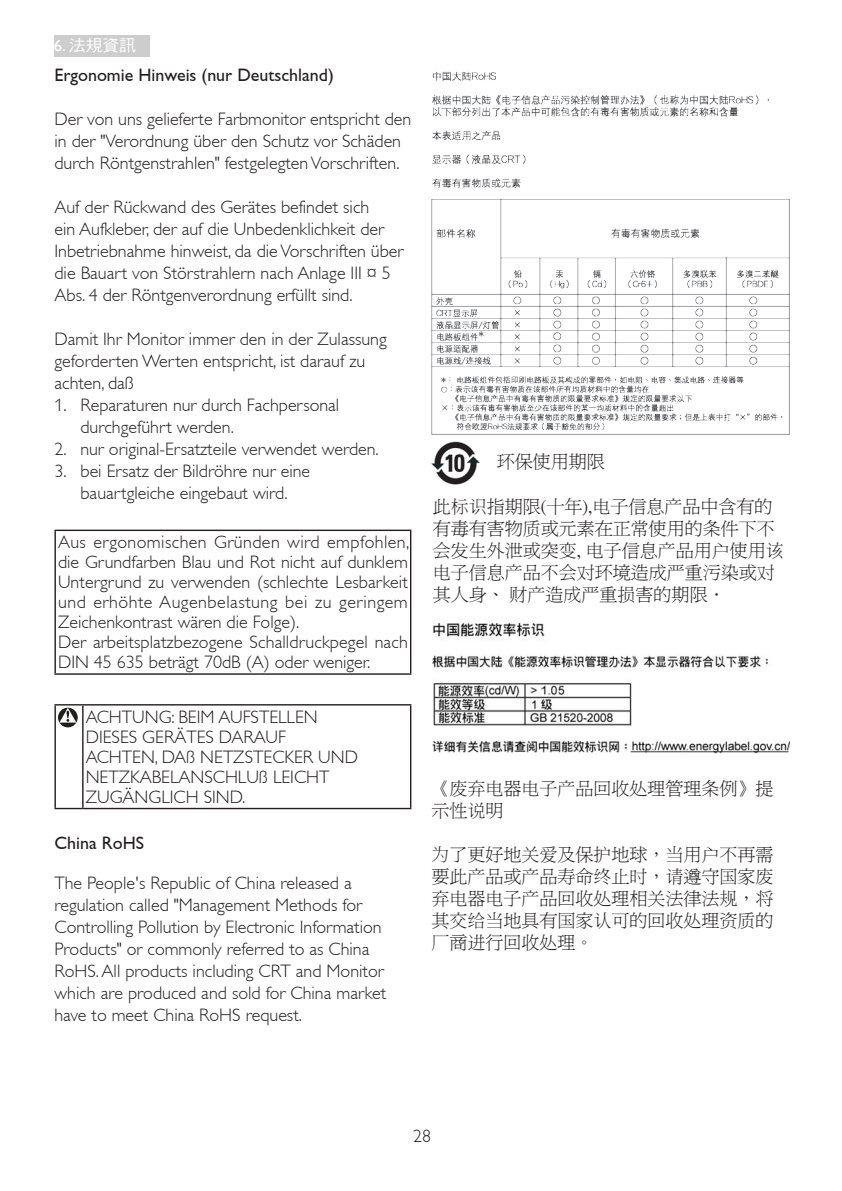
<style>
.page{position:relative;width:842px;height:1191px;background:#fff}
.page>*{position:absolute;margin:0;border:0;box-sizing:border-box;transform-origin:0 0}
.t1{font:300 18px/22px "Gill Alt One";color:#231f20}
.t2{font:18px/22px "P Ming Li U";color:#231f20}
.t3{font:18px "Gill Alt One";color:#231f20}
.t4{font:16px "DF Hei Std W5";color:#fff;scale:1.05 1}
.s1{font-family:"Gill Sans Alt One WGL"}
</style>
<div class="page">
<div style="left:54px;top:35px;width:96px;height:22px;background:#cdcdcd"></div>
<img style="left:431px;top:71px;width:359px;height:363px">
<img style="left:431px;top:442px;width:49px;height:43px">
<img style="left:433px;top:622px;width:357px;height:131px">
<hr style="left:54px;top:529px;width:357px;height:2px;background:#231f20">
<hr style="left:54px;top:531px;width:2px;height:142px;background:#231f20">
<hr style="left:410px;top:531px;width:1px;height:142px;background:#231f20">
<hr style="left:54px;top:673px;width:357px;height:2px;background:#231f20">
<hr style="left:54px;top:705px;width:2px;height:103px;background:#231f20">
<hr style="left:83px;top:704px;width:328px;height:1px;background:#231f20">
<hr style="left:82px;top:705px;width:2px;height:103px;background:#231f20">
<hr style="left:410px;top:705px;width:1px;height:103px;background:#231f20">
<svg style="left:54px;top:808px;width:29px;height:1px"></svg>
<hr style="left:83px;top:808px;width:328px;height:1px;background:#231f20">
<svg style="left:58px;top:707px;width:20px;height:20px"></svg>
<svg style="left:54px;top:704px;width:29px;height:18px"></svg>
<p class="t4" style="left:54px;top:37px;width:80px"><span class="s1">6.</span> 法規資訊</p>
<p class="t3" style="left:54px;top:65px;width:281px">Ergonomie Hinweis (nur Deutschland)</p>
<p class="t1" style="left:54px;top:108px;width:358px">Der von uns gelieferte Farbmonitor entspricht den in der "Verordnung über den Schutz vor Schäden durch Röntgenstrahlen" festgelegtenVorschriften.</p>
<p class="t1" style="left:54px;top:196px;width:351px">Auf der Rückwand des Gerätes befindet sich<br>ein Aufkleber, der auf die Unbedenklichkeit der Inbetriebnahme hinweist, da dieVorschriften über die Bauart von Störstrahlern nach Anlage III ¤ 5<br>Abs. 4 der Röntgenverordnung erfüllt sind.</p>
<p class="t1" style="left:54px;top:328px;width:334px">Damit Ihr Monitor immer den in der Zulassung geforderten Werten entspricht, ist darauf zu achten, daß</p>
<p class="t1" style="left:80px;top:394px;width:260px;text-indent:-26px">1. Reparaturen nur durch Fachpersonal durchgeführt werden.</p>
<p class="t1" style="left:54px;top:438px;width:326px">2. nur original-Ersatzteile verwendet werden.</p>
<p class="t1" style="left:54px;top:460px;width:257px;text-align:center">3. bei Ersatz der Bildröhre nur eine bauartgleiche eingebaut wird.</p>
<p class="t1" style="left:58px;top:532px;width:353px;line-height:20px;text-align:justify">Aus ergonomischen Gründen wird empfohlen, die Grundfarben Blau und Rot nicht auf dunklem Untergrund zu verwenden (schlechte Lesbarkeit und erhöhte Augenbelastung bei zu geringem Zeichenkontrast wären die Folge).</p>
<p class="t1" style="left:58px;top:632px;width:351px;line-height:20px">Der arbeitsplatzbezogene Schalldruckpegel nach<br>DIN 45 635 beträgt 70dB (A) oder weniger.</p>
<p class="t1" style="left:86px;top:707px;width:274px;line-height:20px">ACHTUNG: BEIM AUFSTELLEN<br>DIESES GERÄTES DARAUF<br>ACHTEN, DAß NETZSTECKER UND<br>NETZKABELANSCHLUß LEICHT<br>ZUGÄNGLICH SIND.</p>
<p class="t3" style="left:54px;top:832px;width:91px">China RoHS</p>
<p class="t1" style="left:54px;top:871px;width:333px">The People's Republic of China released a regulation called "Management Methods for Controlling Pollution by Electronic Information Products" or commonly referred to as China RoHS.All products including CRT and Monitor which are produced and sold for China market have to meet China RoHS request.</p>
<p class="t2" style="left:497px;top:450px;width:109px">环保使用期限</p>
<p class="t2" style="left:433px;top:496px;width:352px">此标识指期限(十年),电子信息产品中含有的有毒有害物质或元素在正常使用的条件下不会发生外泄或突变, 电子信息产品用户使用该电子信息产品不会对环境造成严重污染或对其人身、 财产造成严重损害的期限．</p>
<p class="t2" style="left:431px;top:777px;width:343px">《废弃电器电子产品回收处理管理条例》提示性说明</p>
<p class="t2" style="left:431px;top:843px;width:343px;text-align:justify">为了更好地关爱及保护地球，当用户不再需要此产品或产品寿命终止时，请遵守国家废弃电器电子产品回收处理相关法律法规，将其交给当地具有国家认可的回收处理资质的厂商进行回收处理。</p>
<p class="t1" style="left:413px;top:1125px;width:19px">28</p>
</div>
